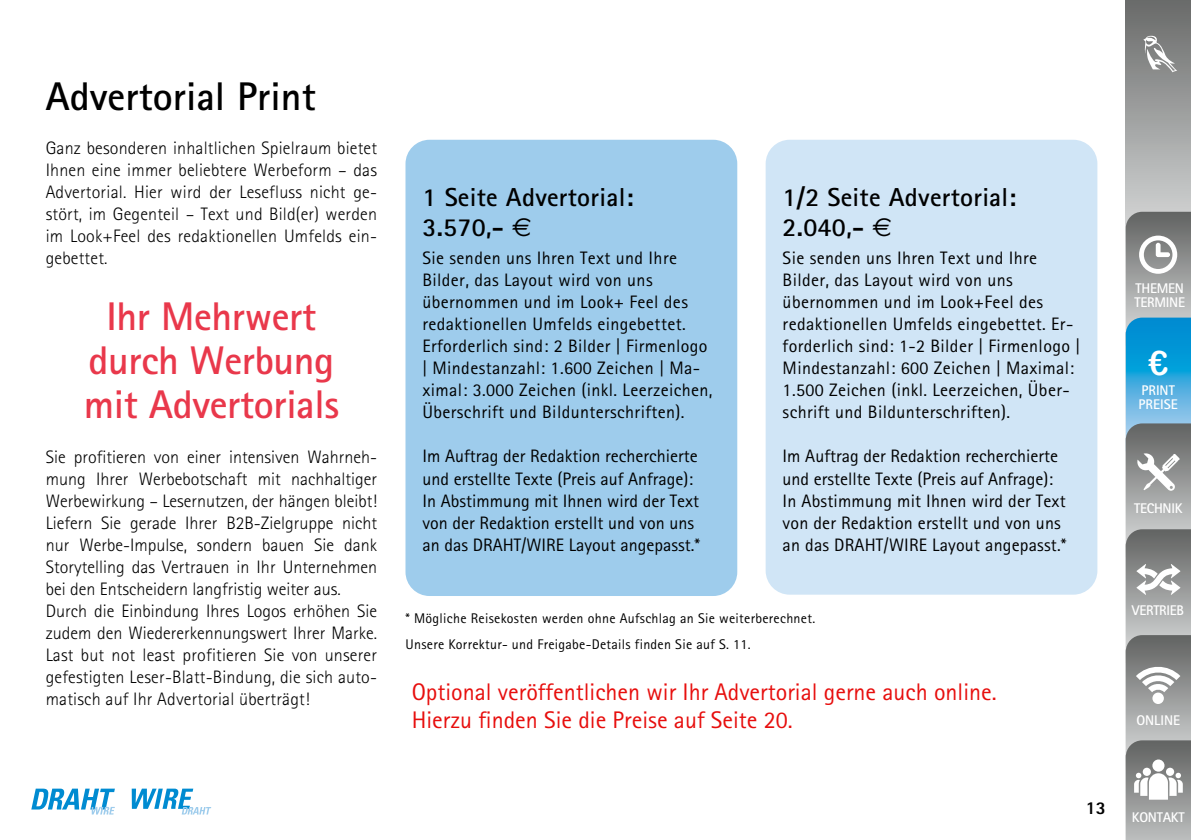
<style>
.page{position:relative;width:1191px;height:840px;background:#fff}
.page>*{position:absolute;margin:0;border:0;box-sizing:border-box;transform-origin:0 0}
.t1{font:700 40px/44px "Rotis Sans Serif 65";letter-spacing:-.01em;color:#e9384b;text-align:center}
.t2{font:700 40px "Rotis Sans Serif 65";color:#000}
.t3{font:34px "Arial Rounded MT Bold";color:#fff}
.t4{font:700 26px/30px "Rotis Sans Serif 65";letter-spacing:.01em;color:#000}
.t5{font:24px/28.8px "Rotis Sans Serif 55";color:#e70e0d}
.t6{font:300 18px/22px "Rotis Sans Serif 45";color:#000;text-align:justify}
.t7{font:18px/22px "Rotis Sans Serif 55";letter-spacing:.02em;color:#000}
.t8{font:18px/22px "Rotis Sans Serif 55";color:#000}
.t9{font:800 18px "Rotis Sans Serif Std";color:#000}
.t10{font:14px "Rotis Sans Serif 55";letter-spacing:.02em;color:#000}
.t11{font:700 14px/14px "Rotis Sans Serif 65";letter-spacing:-.02em;color:#fff}
.t12{font:700 14px/14px "Rotis Sans Serif 65";color:#fff}
.s1{font-family:"Euro Sans";font-weight:400}
</style>
<div class="page">
<svg style="left:31px;top:788px;width:84px;height:26px"></svg>
<svg style="left:132px;top:788px;width:79px;height:26px"></svg>
<div style="left:405px;top:140px;width:332px;height:455px;background:#9eccec;border-radius:24px"></div>
<div style="left:765px;top:140px;width:332px;height:454px;background:#d0e5f6;border-radius:24px"></div>
<svg style="left:1125px;top:0;width:66px;height:212px;background:#9c9e9e"></svg>
<svg style="left:1125px;top:212px;width:66px;height:627px;background:#8ea2ab"></svg>
<svg style="left:1143px;top:36px;width:34px;height:36px"></svg>
<h1 class="t2" style="left:45px;top:71px;width:272px">Advertorial Print</h1>
<p class="t6" style="left:46px;top:137px;width:333px">Ganz besonderen inhaltlichen Spielraum bietet Ihnen eine immer beliebtere Werbeform – das Advertorial. Hier wird der Lesefluss nicht ge&shy;stört, im Gegenteil – Text und Bild(er) werden im Look+Feel des redaktionellen Umfelds ein&shy;gebettet.</p>
<h1 class="t1" style="left:84px;top:294px;width:257px">Ihr Mehrwert durch Werbung mit Advertorials</h1>
<p class="t6" style="left:46px;top:445px;width:333px;text-align:left">Sie profitieren von einer intensiven Wahrneh&shy;mung Ihrer Werbebotschaft mit nachhaltiger Werbewirkung – Lesernutzen, der hängen bleibt!<br>Liefern Sie gerade Ihrer B2B-Zielgruppe nicht nur Werbe-Impulse, sondern bauen Sie dank Storytelling das Vertrauen in Ihr Unternehmen bei den Entscheidern langfristig weiter aus.<br>Durch die Einbindung Ihres Logos erhöhen Sie zudem den Wiedererkennungswert Ihrer Marke.<br>Last but not least profitieren Sie von unserer gefestigten Leser-Blatt-Bindung, die sich auto&shy;matisch auf Ihr Advertorial überträgt!</p>
<h3 class="t4" style="left:422px;top:182px;width:212px">1 Seite Advertorial:<br>3.570,- <span class="s1">€</span></h3>
<p class="t7" style="left:422px;top:247px;width:291px">Sie senden uns Ihren Text und Ihre Bilder, das Layout wird von uns übernommen und im Look+ Feel des redaktionellen Umfelds eingebettet.<br>Erforderlich sind: 2 Bilder | Firmenlogo | Mindestanzahl: 1.600 Zeichen | Ma&shy;ximal: 3.000 Zeichen (inkl. Leerzeichen, Überschrift und Bildunterschriften).</p>
<p class="t8" style="left:422px;top:445px;width:279px">Im Auftrag der Redaktion recherchierte und erstellte Texte (Preis auf Anfrage):<br>In Abstimmung mit Ihnen wird der Text von der Redaktion erstellt und von uns an das DRAHT/WIRE Layout angepasst.*</p>
<h3 class="t4" style="left:782px;top:182px;width:235px">1/2 Seite Advertorial:<br>2.040,- <span class="s1">€</span></h3>
<p class="t7" style="left:782px;top:247px;width:299px">Sie senden uns Ihren Text und Ihre Bilder, das Layout wird von uns übernommen und im Look+Feel des redaktionellen Umfelds eingebettet. Er&shy;forderlich sind: 1-2 Bilder | Firmenlogo | Mindestanzahl: 600 Zeichen | Maximal:<br>1.500 Zeichen (inkl. Leerzeichen, Über&shy;schrift und Bildunterschriften).</p>
<p class="t7" style="left:782px;top:445px;width:285px">Im Auftrag der Redaktion recherchierte und erstellte Texte (Preis auf Anfrage):<br>In Abstimmung mit Ihnen wird der Text von der Redaktion erstellt und von uns an das DRAHT/WIRE Layout angepasst.*</p>
<p class="t10" style="left:405px;top:609px;width:411px">* Mögliche Reisekosten werden ohne Aufschlag an Sie weiterberechnet.</p>
<p class="t10" style="left:405px;top:636px;width:346px">Unsere Korrektur- und Freigabe-Details finden Sie auf S. 11.</p>
<h3 class="t5" style="left:412px;top:676px;width:586px">Optional veröffentlichen wir Ihr Advertorial gerne auch online.<br>Hierzu finden Sie die Preise auf Seite 20.</h3>
<p class="t11" style="left:1134px;top:281px;width:52px">THEMEN<br>TERMINE</p>
<h2 class="t3" style="left:1148px;top:342px;width:22px">€</h2>
<p class="t12" style="left:1138px;top:382px;width:41px">PRINT<br>PREISE</p>
<p class="t11" style="left:1134px;top:501px;width:50px">TECHNIK</p>
<p class="t11" style="left:1131px;top:602px;width:54px">VERTRIEB</p>
<p class="t11" style="left:1136px;top:712px;width:45px">ONLINE</p>
<p class="t9" style="left:1085px;top:795px;width:22px">13</p>
<p class="t11" style="left:1131px;top:809px;width:54px">KONTAKT</p>
</div>
